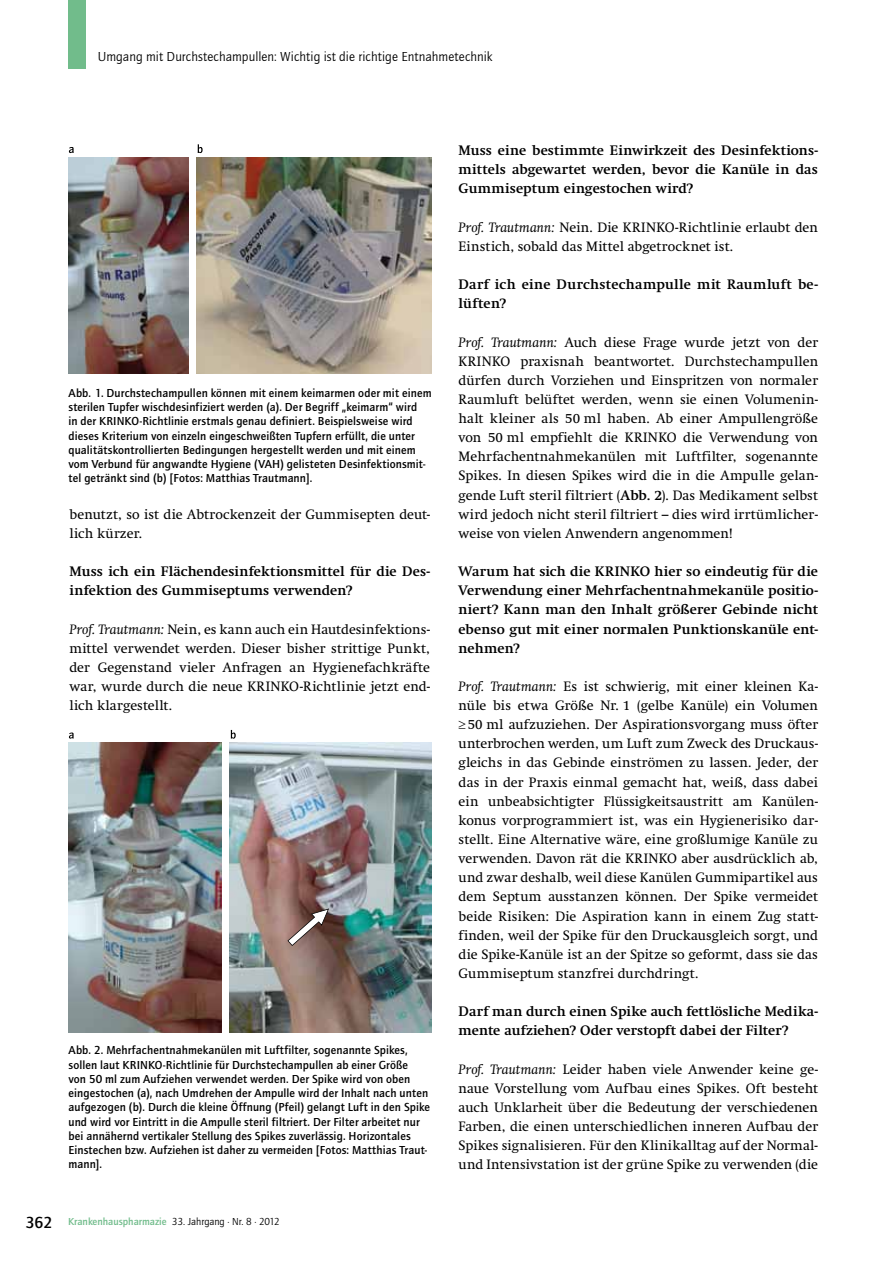
<style>
.page{position:relative;width:893px;height:1263px;background:#fff}
.page>*{position:absolute;margin:0;border:0;box-sizing:border-box;transform-origin:0 0}
.t1{font:13.5px/19.2px "Swift";letter-spacing:.01em;color:#000;text-align:justify}
.t2{font:700 13.5px/19.2px "Swift";letter-spacing:.01em;color:#000}
.t3{font:13.5px "Quay";letter-spacing:.005em;color:#000}
.t4{font:700 12px/14.2px "Quay";letter-spacing:.01em;color:#000}
.t5{font:10.5px "Quay";color:#000}
.s1{font-style:italic}
.s2{font-weight:700;font-size:16.5px}
.s3{font-weight:700;color:#71bc8b}
.s4{font-weight:700}
</style>
<div class="page">
<div style="left:68px;top:0;width:17px;height:68px;background:#71bc8b"></div>
<img style="left:197px;top:157px;width:235px;height:217px">
<img style="left:68px;top:157px;width:121px;height:217px">
<svg style="left:69px;top:147px;width:5px;height:6px"></svg>
<svg style="left:198px;top:144px;width:5px;height:9px"></svg>
<img style="left:68px;top:742px;width:153px;height:290px">
<img style="left:230px;top:742px;width:202px;height:290px">
<svg style="left:69px;top:732px;width:5px;height:7px"></svg>
<svg style="left:231px;top:730px;width:5px;height:9px"></svg>
<svg style="left:287px;top:908px;width:42px;height:38px"></svg>
<p class="t3" style="left:98px;top:48px;width:396px">Umgang mit Durchstechampullen: Wichtig ist die richtige Entnahmetechnik</p>
<p class="t4" style="left:68px;top:385px;width:365px">Abb. 1. Durchstechampullen können mit einem keimarmen oder mit einem sterilen Tupfer wischdesinfiziert werden (a). Der Begriff „keimarm“ wird<br>in der KRINKO-Richtlinie erstmals genau definiert. Beispielsweise wird dieses Kriterium von einzeln eingeschweißten Tupfern erfüllt, die unter qualitätskontrollierten Bedingungen hergestellt werden und mit einem vom Verbund für angwandte Hygiene (VAH) gelisteten Desinfektionsmit&shy;tel getränkt sind (b) [Fotos: Matthias Trautmann].</p>
<p class="t1" style="left:70px;top:505px;width:362px">benutzt, so ist die Abtrockenzeit der Gummisepten deut&shy;lich kürzer.</p>
<p class="t2" style="left:70px;top:562px;width:362px">Muss ich ein Flächendesinfektionsmittel für die Des&shy;infektion des Gummiseptums verwenden?</p>
<p class="t1" style="left:70px;top:619px;width:362px"><span class="s1">Prof. Trautmann:</span> Nein, es kann auch ein Hautdesinfektions&shy;mittel verwendet werden. Dieser bisher strittige Punkt, der Gegenstand vieler Anfragen an Hygienefachkräfte war, wurde durch die neue KRINKO-Richtlinie jetzt end&shy;lich klargestellt.</p>
<p class="t4" style="left:68px;top:1043px;width:363px">Abb. 2. Mehrfachentnahmekanülen mit Luftfilter, sogenannte Spikes, sollen laut KRINKO-Richtlinie für Durchstechampullen ab einer Größe<br>von 50 ml zum Aufziehen verwendet werden. Der Spike wird von oben eingestochen (a), nach Umdrehen der Ampulle wird der Inhalt nach unten aufgezogen (b). Durch die kleine Öffnung (Pfeil) gelangt Luft in den Spike und wird vor Eintritt in die Ampulle steril filtriert. Der Filter arbeitet nur bei annähernd vertikaler Stellung des Spikes zuverlässig. Horizontales Einstechen bzw. Aufziehen ist daher zu vermeiden [Fotos: Matthias Traut&shy;mann].</p>
<p class="t5" style="left:26px;top:1216px;width:256px"><span class="s2">362</span> <span class="s3">Krankenhauspharmazie</span> 33. Jahrgang · Nr. 8 · 2012</p>
<p class="t2" style="left:459px;top:141px;width:361px;text-align:justify">Muss eine bestimmte Einwirkzeit des Desinfektions&shy;mittels abgewartet werden, bevor die Kanüle in das Gummiseptum eingestochen wird?</p>
<p class="t1" style="left:459px;top:218px;width:361px"><span class="s1">Prof. Trautmann:</span> Nein. Die KRINKO-Richtlinie erlaubt den<br>Einstich, sobald das Mittel abgetrocknet ist.</p>
<p class="t2" style="left:459px;top:275px;width:361px">Darf ich eine Durchstechampulle mit Raumluft be&shy;lüften?</p>
<p class="t1" style="left:459px;top:332px;width:361px"><span class="s1">Prof. Trautmann:</span> Auch diese Frage wurde jetzt von der KRINKO praxisnah beantwortet. Durchstechampullen dürfen durch Vorziehen und Einspritzen von normaler Raumluft belüftet werden, wenn sie einen Volumenin&shy;halt kleiner als 50 ml haben. Ab einer Ampullengröße von 50 ml empfiehlt die KRINKO die Verwendung von Mehrfachentnahmekanülen mit Luftfilter, sogenannte Spikes. In diesen Spikes wird die in die Ampulle gelan&shy;gende Luft steril filtriert (<span class="s4">Abb. 2</span>). Das Medikament selbst wird jedoch nicht steril filtriert – dies wird irrtümlicher&shy;weise von vielen Anwendern angenommen!</p>
<p class="t2" style="left:459px;top:562px;width:361px;text-align:justify">Warum hat sich die KRINKO hier so eindeutig für die Verwendung einer Mehrfachentnahmekanüle positio&shy;niert? Kann man den Inhalt größerer Gebinde nicht ebenso gut mit einer normalen Punktionskanüle ent&shy;nehmen?</p>
<p class="t1" style="left:459px;top:677px;width:361px"><span class="s1">Prof. Trautmann:</span> Es ist schwierig, mit einer kleinen Ka&shy;nüle bis etwa Größe Nr. 1 (gelbe Kanüle) ein Volumen ≥50 ml aufzuziehen. Der Aspirationsvorgang muss öfter unterbrochen werden, um Luft zum Zweck des Druckaus&shy;gleichs in das Gebinde einströmen zu lassen. Jeder, der das in der Praxis einmal gemacht hat, weiß, dass dabei ein unbeabsichtigter Flüssigkeitsaustritt am Kanülen&shy;konus vorprogrammiert ist, was ein Hygienerisiko dar&shy;stellt. Eine Alternative wäre, eine großlumige Kanüle zu verwenden. Davon rät die KRINKO aber ausdrücklich ab, und zwar deshalb, weil diese Kanülen Gummipartikel aus dem Septum ausstanzen können. Der Spike vermeidet beide Risiken: Die Aspiration kann in einem Zug statt&shy;finden, weil der Spike für den Druckausgleich sorgt, und die Spike-Kanüle ist an der Spitze so geformt, dass sie das Gummiseptum stanzfrei durchdringt.</p>
<p class="t2" style="left:459px;top:1002px;width:361px">Darf man durch einen Spike auch fettlösliche Medika&shy;mente aufziehen? Oder verstopft dabei der Filter?</p>
<p class="t1" style="left:459px;top:1059px;width:361px"><span class="s1">Prof. Trautmann:</span> Leider haben viele Anwender keine ge&shy;naue Vorstellung vom Aufbau eines Spikes. Oft besteht auch Unklarheit über die Bedeutung der verschiedenen Farben, die einen unterschiedlichen inneren Aufbau der Spikes signalisieren. Für den Klinikalltag auf der Normal&shy;und Intensivstation ist der grüne Spike zu verwenden (die</p>
</div>
